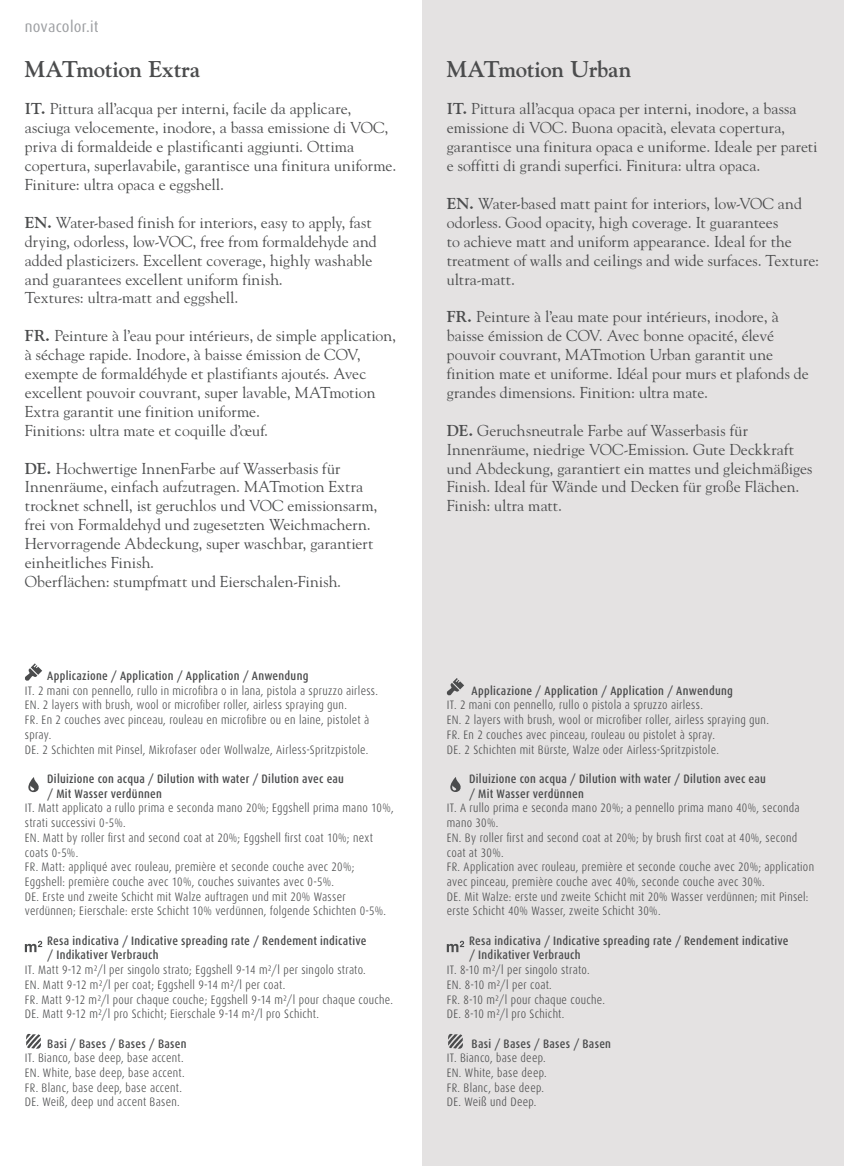
<style>
.page{position:relative;width:844px;height:1166px;background:#fff}
.page>*{position:absolute;margin:0;border:0;box-sizing:border-box;transform-origin:0 0}
.t1{font:700 22.75px "Goudy";letter-spacing:-.015em;color:#4b4c4d}
.t2{font:15.75px/18.9px "Goudy";letter-spacing:.005em;color:#4b4c4d}
.t3{font:condensed 15.75px "Dax Pro";letter-spacing:.015em;color:#9d9fa2;scale:1.08 1}
.t4{font:300 12.25px/14.7px "Dax Condensed";letter-spacing:.02em;color:#4b4c4d}
.t5{font:500 12.25px "Dax Condensed";letter-spacing:.02em;color:#4b4c4d}
.s1{font-weight:700}
</style>
<div class="page">
<div style="left:422px;top:0;width:421px;height:1166px;background:#e4e2e2"></div>
<svg style="left:26px;top:1034px;width:15px;height:15px"></svg>
<svg style="left:25px;top:941px;width:17px;height:11px"></svg>
<svg style="left:28px;top:777px;width:11px;height:15px"></svg>
<svg style="left:25px;top:663px;width:17px;height:18px"></svg>
<svg style="left:448px;top:1034px;width:15px;height:15px"></svg>
<svg style="left:446px;top:941px;width:18px;height:11px"></svg>
<svg style="left:450px;top:777px;width:11px;height:15px"></svg>
<svg style="left:446px;top:678px;width:18px;height:17px"></svg>
<p class="t3" style="left:25px;top:16px;width:70px">novacolor.it</p>
<p class="t1" style="left:25px;top:55px;width:177px">MATmotion Extra</p>
<p class="t2" style="left:25px;top:99px;width:373px"><span class="s1">IT.</span> Pittura all’acqua per interni, facile da applicare, asciuga velocemente, inodore, a bassa emissione di VOC, priva di formaldeide e plastificanti aggiunti. Ottima copertura, superlavabile, garantisce una finitura uniforme.<br>Finiture: ultra opaca e eggshell.</p>
<p class="t2" style="left:25px;top:213px;width:353px"><span class="s1">EN.</span> Water-based finish for interiors, easy to apply, fast drying, odorless, low-VOC, free from formaldehyde and added plasticizers. Excellent coverage, highly washable and guarantees excellent uniform finish.</p>
<p class="t2" style="left:25px;top:288px;width:215px">Textures: ultra-matt and eggshell.</p>
<p class="t2" style="left:25px;top:326px;width:372px"><span class="s1">FR.</span> Peinture à l’eau pour intérieurs, de simple application, à séchage rapide. Inodore, à baisse émission de COV, exempte de formaldéhyde et plastifiants ajoutés. Avec excellent pouvoir couvrant, super lavable, MATmotion Extra garantit une finition uniforme.</p>
<p class="t2" style="left:25px;top:421px;width:245px">Finitions: ultra mate et coquille d’œuf.</p>
<p class="t2" style="left:25px;top:458px;width:354px"><span class="s1">DE.</span> Hochwertige InnenFarbe auf Wasserbasis für Innenräume, einfach aufzutragen. MATmotion Extra trocknet schnell, ist geruchlos und VOC emissionsarm, frei von Formaldehyd und zugesetzten Weichmachern.<br>Hervorragende Abdeckung, super waschbar, garantiert einheitliches Finish.</p>
<p class="t2" style="left:25px;top:572px;width:318px">Oberflächen: stumpfmatt und Eierschalen-Finish.</p>
<p class="t5" style="left:47px;top:669px;width:263px">Applicazione / Application / Application / Anwendung</p>
<p class="t4" style="left:25px;top:683px;width:355px">IT. 2 mani con pennello, rullo in microfibra o in lana, pistola a spruzzo airless.</p>
<p class="t4" style="left:25px;top:698px;width:323px">EN. 2 layers with brush, wool or microfiber roller, airless spraying gun.</p>
<p class="t4" style="left:25px;top:713px;width:346px">FR. En 2 couches avec pinceau, rouleau en microfibre ou en laine, pistolet à spray.</p>
<p class="t4" style="left:25px;top:742px;width:345px">DE. 2 Schichten mit Pinsel, Mikrofaser oder Wollwalze, Airless-Spritzpistole.</p>
<p class="t5" style="left:47px;top:772px;width:298px">Diluizione con acqua / Dilution with water / Dilution avec eau</p>
<p class="t5" style="left:47px;top:787px;width:116px">/ Mit Wasser verdünnen</p>
<p class="t4" style="left:25px;top:801px;width:370px">IT. Matt applicato a rullo prima e seconda mano 20%; Eggshell prima mano 10%, strati successivi 0-5%.</p>
<p class="t4" style="left:25px;top:830px;width:349px">EN. Matt by roller first and second coat at 20%; Eggshell first coat 10%; next coats 0-5%.</p>
<p class="t4" style="left:25px;top:860px;width:331px">FR. Matt: appliqué avec rouleau, première et seconde couche avec 20%;<br>Eggshell: première couche avec 10%, couches suivantes avec 0-5%.</p>
<p class="t4" style="left:25px;top:889px;width:363px">DE. Erste und zweite Schicht mit Walze auftragen und mit 20% Wasser verdünnen; Eierschale: erste Schicht 10% verdünnen, folgende Schichten 0-5%.</p>
<p class="t5" style="left:47px;top:934px;width:321px">Resa indicativa / Indicative spreading rate / Rendement indicative</p>
<p class="t5" style="left:47px;top:948px;width:113px">/ Indikativer Verbrauch</p>
<p class="t4" style="left:25px;top:962px;width:342px">IT. Matt 9-12 m²/l per singolo strato; Eggshell 9-14 m²/l per singolo strato.</p>
<p class="t4" style="left:25px;top:977px;width:262px">EN. Matt 9-12 m²/l per coat; Eggshell 9-14 m²/l per coat.</p>
<p class="t4" style="left:25px;top:992px;width:369px">FR. Matt 9-12 m²/l pour chaque couche; Eggshell 9-14 m²/l pour chaque couche.</p>
<p class="t4" style="left:25px;top:1007px;width:295px">DE. Matt 9-12 m²/l pro Schicht; Eierschale 9-14 m²/l pro Schicht.</p>
<p class="t5" style="left:47px;top:1036px;width:141px">Basi / Bases / Bases / Basen</p>
<p class="t4" style="left:25px;top:1051px;width:160px">IT. Bianco, base deep, base accent.</p>
<p class="t4" style="left:25px;top:1065px;width:161px">EN. White, base deep, base accent.</p>
<p class="t4" style="left:25px;top:1080px;width:158px">FR. Blanc, base deep, base accent.</p>
<p class="t4" style="left:25px;top:1095px;width:156px">DE. Weiß, deep und accent Basen.</p>
<p class="t1" style="left:446px;top:55px;width:186px">MATmotion Urban</p>
<p class="t2" style="left:446px;top:99px;width:372px"><span class="s1">IT.</span> Pittura all’acqua opaca per interni, inodore, a bassa emissione di VOC. Buona opacità, elevata copertura, garantisce una finitura opaca e uniforme. Ideale per pareti e soffitti di grandi superfici. Finitura: ultra opaca.</p>
<p class="t2" style="left:446px;top:194px;width:374px"><span class="s1">EN.</span> Water-based matt paint for interiors, low-VOC and odorless. Good opacity, high coverage. It guarantees<br>to achieve matt and uniform appearance. Ideal for the treatment of walls and ceilings and wide surfaces. Texture: ultra-matt.</p>
<p class="t2" style="left:446px;top:307px;width:363px"><span class="s1">FR.</span> Peinture à l’eau mate pour intérieurs, inodore, à baisse émission de COV. Avec bonne opacité, élevé pouvoir couvrant, MATmotion Urban garantit une finition mate et uniforme. Idéal pour murs et plafonds de grandes dimensions. Finition: ultra mate.</p>
<p class="t2" style="left:446px;top:421px;width:367px"><span class="s1">DE.</span> Geruchsneutrale Farbe auf Wasserbasis für Innenräume, niedrige VOC-Emission. Gute Deckkraft und Abdeckung, garantiert ein mattes und gleichmäßiges Finish. Ideal für Wände und Decken für große Flächen.<br>Finish: ultra matt.</p>
<p class="t5" style="left:471px;top:684px;width:263px">Applicazione / Application / Application / Anwendung</p>
<p class="t4" style="left:446px;top:698px;width:258px">IT. 2 mani con pennello, rullo o pistola a spruzzo airless.</p>
<p class="t4" style="left:446px;top:713px;width:323px">EN. 2 layers with brush, wool or microfiber roller, airless spraying gun.</p>
<p class="t4" style="left:446px;top:727px;width:270px">FR. En 2 couches avec pinceau, rouleau ou pistolet à spray.</p>
<p class="t4" style="left:446px;top:742px;width:273px">DE. 2 Schichten mit Bürste, Walze oder Airless-Spritzpistole.</p>
<p class="t5" style="left:469px;top:772px;width:298px">Diluizione con acqua / Dilution with water / Dilution avec eau</p>
<p class="t5" style="left:469px;top:787px;width:116px">/ Mit Wasser verdünnen</p>
<p class="t4" style="left:446px;top:801px;width:354px">IT. A rullo prima e seconda mano 20%; a pennello prima mano 40%, seconda mano 30%.</p>
<p class="t4" style="left:446px;top:830px;width:352px">EN. By roller first and second coat at 20%; by brush first coat at 40%, second coat at 30%.</p>
<p class="t4" style="left:446px;top:860px;width:369px">FR. Application avec rouleau, première et seconde couche avec 20%; application avec pinceau, première couche avec 40%, seconde couche avec 30%.</p>
<p class="t4" style="left:446px;top:889px;width:363px">DE. Mit Walze: erste und zweite Schicht mit 20% Wasser verdünnen; mit Pinsel: erste Schicht 40% Wasser, zweite Schicht 30%.</p>
<p class="t5" style="left:469px;top:934px;width:321px">Resa indicativa / Indicative spreading rate / Rendement indicative</p>
<p class="t5" style="left:469px;top:948px;width:113px">/ Indikativer Verbrauch</p>
<p class="t4" style="left:446px;top:962px;width:144px">IT. 8-10 m²/l per singolo strato.</p>
<p class="t4" style="left:446px;top:977px;width:107px">EN. 8-10 m²/l per coat.</p>
<p class="t4" style="left:446px;top:992px;width:160px">FR. 8-10 m²/l pour chaque couche.</p>
<p class="t4" style="left:446px;top:1007px;width:119px">DE. 8-10 m²/l pro Schicht.</p>
<p class="t5" style="left:471px;top:1036px;width:141px">Basi / Bases / Bases / Basen</p>
<p class="t4" style="left:446px;top:1051px;width:100px">IT. Bianco, base deep.</p>
<p class="t4" style="left:446px;top:1065px;width:101px">EN. White, base deep.</p>
<p class="t4" style="left:446px;top:1080px;width:99px">FR. Blanc, base deep.</p>
<p class="t4" style="left:446px;top:1095px;width:91px">DE. Weiß und Deep.</p>
</div>
